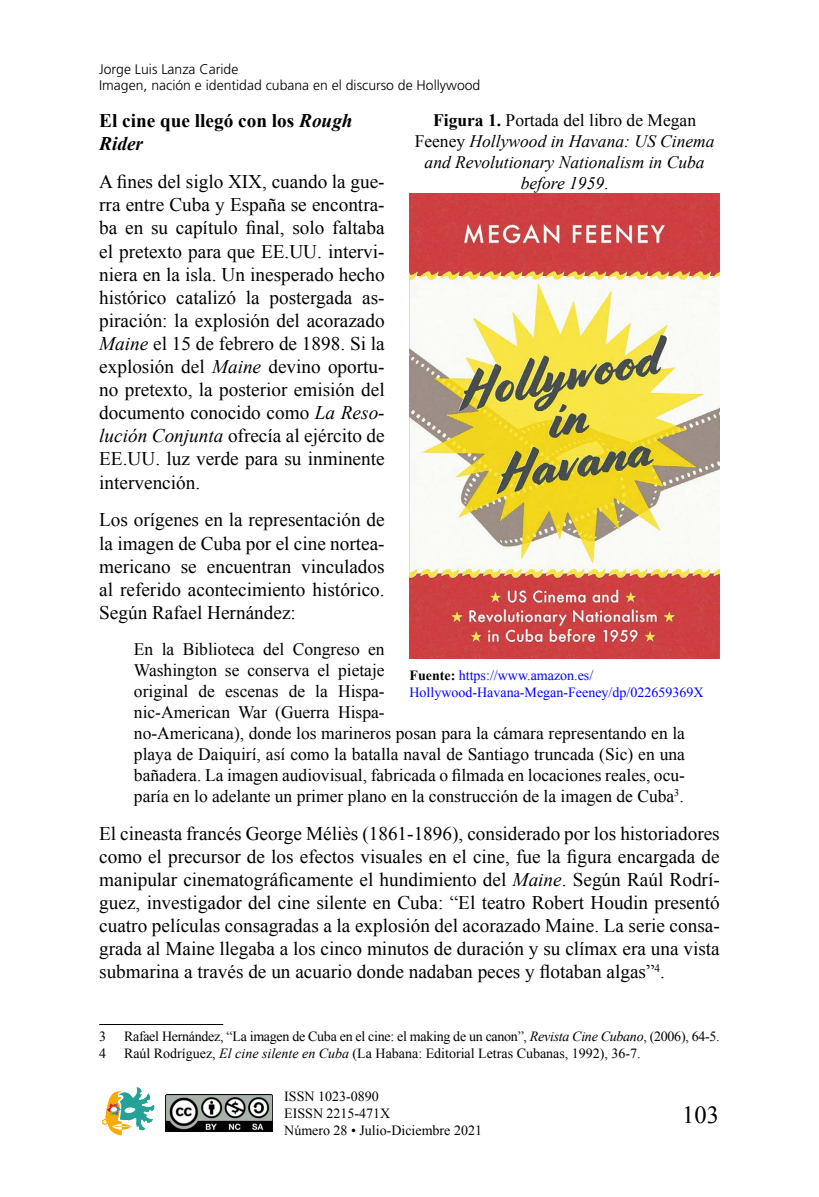
<style>
.page{position:relative;width:819px;height:1197px;background:#fff}
.page>*{position:absolute;margin:0;border:0;box-sizing:border-box;transform-origin:0 0}
.t1{font:24.5px "Times New Roman";color:#000}
.t2{font:19.25px/23.1px "Times New Roman";color:#000;text-align:justify}
.t3{font:700 19.25px/23.1px "Times New Roman";color:#000}
.t4{font:17.5px/21px "Times New Roman";color:#000}
.t5{font:italic 17.5px/21px "Times New Roman";color:#000;text-align:center}
.t6{font:14px/16.8px "Times New Roman";color:#000}
.t7{font:14px "Times New Roman";letter-spacing:-.02em;color:#000}
.t8{font:300 14px/16.8px "Frutiger";color:#000}
.t9{font:14px/16.8px "Times New Roman";color:#00f}
.s1{font-weight:700;font-style:normal}
.s2{font-style:normal}
.s3{font-style:italic}
.s4{font-weight:700;color:#000}
</style>
<div class="page">
<svg style="left:102px;top:1087px;width:64px;height:49px"></svg>
<img style="left:166px;top:1094px;width:106px;height:38px">
<img style="left:409px;top:193px;width:311px;height:466px">
<hr style="left:99px;top:1024px;width:124px;height:1px;background:#000">
<p class="t8" style="left:99px;top:60px;width:383px">Jorge Luis Lanza Caride<br>Imagen, nación e identidad cubana en el discurso de Hollywood</p>
<p class="t5" style="left:415px;top:109px;width:301px"><span class="s1">Figura 1.</span> <span class="s2">Portada del libro de Megan<br>Feeney</span> Hollywood in Havana: US Cinema and Revolutionary Nationalism in Cuba before 1959<span class="s2">.</span></p>
<p class="t3" style="left:99px;top:109px;width:255px">El cine que llegó con los <span class="s3">Rough<br>Rider</span></p>
<p class="t2" style="left:99px;top:170px;width:287px">A fines del siglo XIX, cuando la gue&shy;rra entre Cuba y España se encontra&shy;ba en su capítulo final, solo faltaba el pretexto para que EE.UU. intervi&shy;niera en la isla. Un inesperado hecho histórico catalizó la postergada as&shy;piración: la explosión del acorazado <span class="s3">Maine</span> el 15 de febrero de 1898. Si la explosión del <span class="s3">Maine</span> devino oportu&shy;no pretexto, la posterior emisión del documento conocido como <span class="s3">La Reso&shy;lución Conjunta</span> ofrecía al ejército de EE.UU. luz verde para su inminente intervención.</p>
<p class="t2" style="left:99px;top:508px;width:287px">Los orígenes en la representación de la imagen de Cuba por el cine nortea&shy;mericano se encuentran vinculados al referido acontecimiento histórico.<br>Según Rafael Hernández:</p>
<p class="t4" style="left:134px;top:638px;width:553px">En la Biblioteca del Congreso en<br>Washington se conserva el pietaje<br>original de escenas de la Hispa-<br>nic-American War (Guerra Hispa-<br>no-Americana), donde los marineros posan para la cámara representando en la playa de Daiquirí, así como la batalla naval de Santiago truncada (Sic) en una bañadera. La imagen audiovisual, fabricada o filmada en locaciones reales, ocu&shy;paría en lo adelante un primer plano en la construcción de la imagen de Cuba<sup>3</sup>.</p>
<p class="t2" style="left:99px;top:821px;width:622px">El cineasta francés George Méliès (1861-1896), considerado por los historiadores como el precursor de los efectos visuales en el cine, fue la figura encargada de manipular cinematográficamente el hundimiento del <span class="s3">Maine</span>. Según Raúl Rodrí&shy;guez, investigador del cine silente en Cuba: “El teatro Robert Houdin presentó cuatro películas consagradas a la explosión del acorazado Maine. La serie consa&shy;grada al Maine llegaba a los cinco minutos de duración y su clímax era una vista submarina a través de un acuario donde nadaban peces y flotaban algas”<sup>4</sup>.</p>
<p class="t9" style="left:410px;top:667px;width:295px"><span class="s4">Fuente:</span> https://www.amazon.es/<br>Hollywood-Havana-Megan-Feeney/dp/022659369X</p>
<p class="t6" style="left:99px;top:1028px;width:8px">3</p>
<p class="t7" style="left:124px;top:1027px;width:597px">Rafael Hernández, “La imagen de Cuba en el cine: el making de un canon”, <span class="s3">Revista Cine Cubano</span>, (2006), 64-5.</p>
<p class="t6" style="left:99px;top:1045px;width:8px">4</p>
<p class="t6" style="left:124px;top:1045px;width:518px">Raúl Rodríguez, <span class="s3">El cine silente en Cuba</span> (La Habana: Editorial Letras Cubanas, 1992), 36-7.</p>
<p class="t6" style="left:284px;top:1088px;width:199px">ISSN 1023-0890<br>EISSN 2215-471X<br>Número 28 • Julio-Diciembre 2021</p>
<p class="t1" style="left:682px;top:1098px;width:38px">103</p>
</div>
